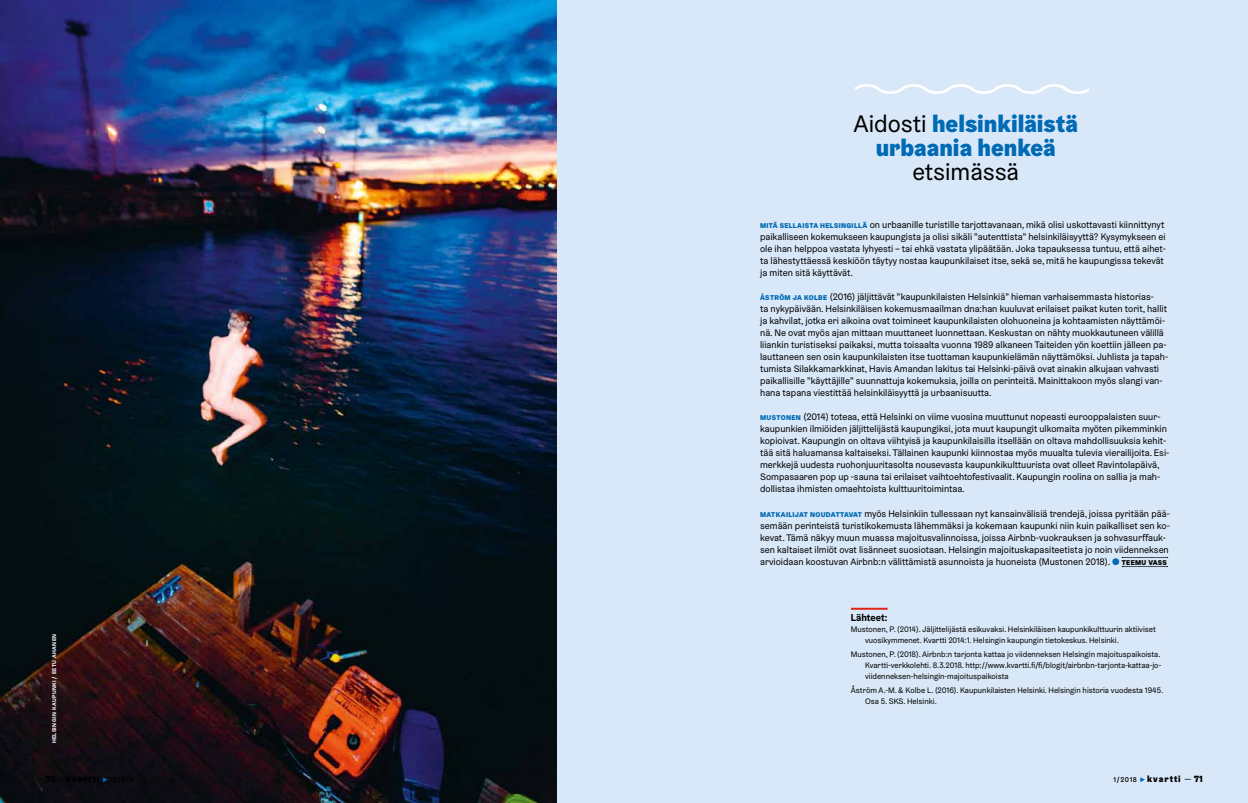
<style>
.page{position:relative;width:1248px;height:803px;background:#fff}
.page>*{position:absolute;margin:0;border:0;box-sizing:border-box;transform-origin:0 0}
.t1{font:900 24px/24px "Helsinki Grotesk";color:#006ab5;text-align:center}
.t2{font:24px "Helsinki Grotesk";color:#000}
.t3{font:700 10px "Helsinki Grotesk";color:#000}
.t4{font:9.5px/12px "Helsinki Grotesk";color:#000}
.t5{font:900 9px "Helsinki Grotesk";color:#000}
.t6{font:8px/11px "Helsinki Grotesk";color:#000}
.t7{font:700 5.5px "Helsinki Grotesk";letter-spacing:.07em;color:#fff}
.s1{font-weight:400;color:#000}
.s2{font-weight:900;font-size:7px;color:#006ab5}
.s3{font-weight:500;color:#006ab5}
.s4{font-weight:900;font-size:7px}
.s5{font-weight:500;font-size:7px}
.s6{font-weight:400;color:#006ab5}
.s7{font-weight:400}
</style>
<div class="page">
<div style="left:539px;top:0;width:708px;height:802px;background:#d9e8f8"></div>
<svg style="left:1121px;top:566px;width:46px;height:1px"></svg>
<hr style="left:850px;top:607px;width:37px;height:2px;background:#dd2515">
<svg style="left:1121px;top:557px;width:46px;height:1px"></svg>
<img style="left:0;top:0;width:556px;height:802px">
<svg style="left:855px;top:84px;width:235px;height:10px"></svg>
<p class="t7" style="left:51px;top:743px;width:111px;rotate:-90deg">Helsingin kaupunki / Eetu Ahanen</p>
<h1 class="t1" style="left:853px;top:111px;width:226px"><span class="s1">Aidosti</span> HELSINKILÄISTÄ<br>URBAANIA HENKEÄ</h1>
<h1 class="t2" style="left:912px;top:157px;width:108px">etsimässä</h1>
<p class="t4" style="left:760px;top:219px;width:407px"><span class="s2">MITÄ SELLAISTA HELSING ILLÄ</span> on urbaanille turistille tarjottavanaan, mikä olisi uskottavasti kiinnittynyt paikalliseen kokemukseen kaupungista ja olisi sikäli ”autenttista” helsinkiläisyyttä? Kysymykseen ei ole ihan helppoa vastata lyhyesti – tai ehkä vastata ylipäätään. Joka tapauksessa tuntuu, että aihet&shy;ta lähestyttäessä keskiöön täytyy nostaa kaupunkilaiset itse, sekä se, mitä he kaupungissa tekevät ja miten sitä käyttävät.</p>
<p class="t4" style="left:760px;top:291px;width:409px"><span class="s2">ÅSTRÖM JA KOLBE</span> (2016) jäljittävät ”kaupunkilaisten Helsinkiä” hieman varhaisemmasta historias-<br>ta nykypäivään. Helsinkiläisen kokemusmaailman dna:han kuuluvat erilaiset paikat kuten torit, hallit ja kahvilat, jotka eri aikoina ovat toimineet kaupunkilaisten olohuoneina ja kohtaamisten näyttämöi&shy;nä. Ne ovat myös ajan mittaan muuttaneet luonnettaan. Keskustan on nähty muokkautuneen välillä liiankin turistiseksi paikaksi, mutta toisaalta vuonna 1989 alkaneen Taiteiden yön koettiin jälleen pa&shy;lauttaneen sen osin kaupunkilaisten itse tuottaman kaupunkielämän näyttämöksi. Juhlista ja tapah&shy;tumista Silakkamarkkinat, Havis Amandan lakitus tai Helsinki-päivä ovat ainakin alkujaan vahvasti paikallisille ”käyttäjille” suunnattuja kokemuksia, joilla on perinteitä. Mainittakoon myös slangi van&shy;hana tapana viestittää helsinkiläisyyttä ja urbaanisuutta.</p>
<p class="t4" style="left:760px;top:411px;width:410px"><span class="s2">MUSTON EN</span> (2014) toteaa, että Helsinki on viime vuosina muuttunut nopeasti eurooppalaisten suur&shy;kaupunkien ilmiöiden jäljittelijästä kaupungiksi, jota muut kaupungit ulkomaita myöten pikemminkin kopioivat. Kaupungin on oltava viihtyisä ja kaupunkilaisilla itsellään on oltava mahdollisuuksia kehit&shy;tää sitä haluamansa kaltaiseksi. Tällainen kaupunki kiinnostaa myös muualta tulevia vierailijoita. Esi&shy;merkkejä uudesta ruohonjuuritasolta nousevasta kaupunkikulttuurista ovat olleet Ravintolapäivä, Sompasaaren pop up -sauna tai erilaiset vaihtoehtofestivaalit. Kaupungin roolina on sallia ja mah&shy;dollistaa ihmisten omaehtoista kulttuuritoimintaa.</p>
<p class="t4" style="left:760px;top:507px;width:411px"><span class="s2">MATKAILIJAT NOUDATTAVAT</span> myös Helsinkiin tullessaan nyt kansainvälisiä trendejä, joissa pyritään pää&shy;semään perinteistä turistikokemusta lähemmäksi ja kokemaan kaupunki niin kuin paikalliset sen ko&shy;kevat. Tämä näkyy muun muassa majoitusvalinnoissa, joissa Airbnb-vuokrauksen ja sohvasurffauk&shy;sen kaltaiset ilmiöt ovat lisänneet suosiotaan. Helsingin majoituskapasiteetista jo noin viidenneksen arvioidaan koostuvan Airbnb:n välittämistä asunnoista ja huoneista (Mustonen 2018). <span class="s3">●</span> <span class="s4">TEEMU VASS</span></p>
<p class="t3" style="left:850px;top:611px;width:38px">Lähteet:</p>
<p class="t6" style="left:865px;top:623px;width:292px;text-indent:-14px">Mustonen, P. (2014). Jäljittelijästä esikuvaksi. Helsinkiläisen kaupunkikulttuurin aktiiviset vuosikymmenet. Kvartti 2014:1. Helsingin kaupungin tietokeskus. Helsinki.</p>
<p class="t6" style="left:865px;top:648px;width:298px;text-align:justify;text-indent:-14px">Mustonen, P. (2018). Airbnb:n tarjonta kattaa jo viidenneksen Helsingin majoituspaikoista.<br>Kvartti-verkkolehti. 8.3.2018. http://www.kvartti.fi/fi/blogit/airbnbn-tarjonta-kattaa-jo&shy;viidenneksen-helsingin-majoituspaikoista</p>
<p class="t6" style="left:865px;top:684px;width:299px;text-indent:-14px">Åström A.-M. &amp; Kolbe L. (2016). Kaupunkilaisten Helsinki. Helsingin historia vuodesta 1945.<br>Osa 5. SKS. Helsinki.</p>
<p class="t5" style="left:1113px;top:772px;width:91px"><span class="s5">1/2018</span> <span class="s6">▶</span> KVARTTI <span class="s7">—</span> 71</p>
</div>
